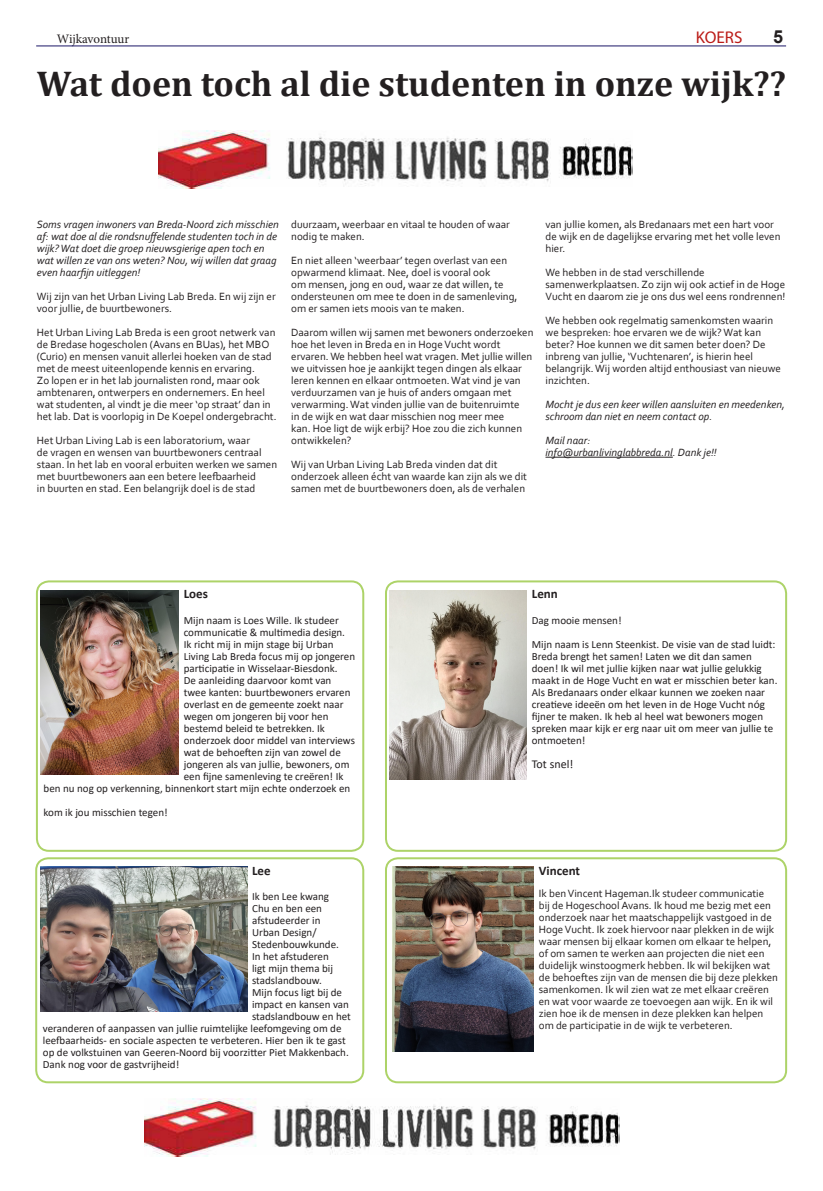
<style>
.page{position:relative;width:823px;height:1191px;background:#fff}
.page>*{position:absolute;margin:0;border:0;box-sizing:border-box;transform-origin:0 0}
.t1{font:700 36px "Cambria";color:#231f20}
.t2{font:700 18px "Arial";color:#231f20}
.t3{font:17px "Myriad Pro";color:#bb1c18}
.t4{font:700 13px "Calibri";color:#231f20}
.t5{font:13px "Minion Pro";letter-spacing:-.01em;color:#231f20}
.t6{font:12px "Calibri";color:#231f20}
.t7{font:11px/12px "Corbel";color:#231f20}
.t8{font:11px/12px "Calibri";color:#231f20}
.t9{font:italic 11px/12px "Corbel";color:#231f20}
.s1{font-family:"Myriad Pro"}
</style>
<div class="page">
<hr style="left:36px;top:46px;width:749px;height:1px;background:#1a1566">
<img style="left:41px;top:590px;width:138px;height:184px">
<img style="left:392px;top:866px;width:141px;height:185px">
<img style="left:41px;top:866px;width:206px;height:145px">
<hr style="left:545px;top:457px;width:127px;height:1px;background:#231f20">
<img style="left:158px;top:131px;width:474px;height:58px">
<img style="left:145px;top:1099px;width:474px;height:58px">
<div style="left:36px;top:580px;width:328px;height:272px;border:2px solid #add368;border-radius:12px"></div>
<div style="left:35px;top:857px;width:329px;height:226px;border:2px solid #add368;border-radius:12px"></div>
<div style="left:385px;top:857px;width:401px;height:226px;border:2px solid #add368;border-radius:12px"></div>
<img style="left:389px;top:590px;width:137px;height:189px">
<div style="left:385px;top:580px;width:401px;height:272px;border:2px solid #add368;border-radius:12px"></div>
<p class="t5" style="left:57px;top:30px;width:74px">Wijkavontuur</p>
<h3 class="t3" style="left:695px;top:27px;width:48px">KOERS</h3>
<h2 class="t2" style="left:772px;top:27px;width:12px">5</h2>
<h1 class="t1" style="left:37px;top:62px;width:750px">Wat doen toch al die studenten in onze wijk??</h1>
<p class="t9" style="left:37px;top:219px;width:243px">Soms vragen inwoners van Breda-Noord zich misschien af: wat doe al die rondsnuffelende studenten toch in de wijk? Wat doet die groep nieuwsgierige apen toch en wat willen ze van ons weten? Nou, wij willen dat graag even haarfijn uitleggen!</p>
<p class="t7" style="left:37px;top:291px;width:240px">Wij zijn van het Urban Living Lab Breda. En wij zijn er voor jullie, de buurtbewoners.</p>
<p class="t7" style="left:37px;top:327px;width:241px">Het Urban Living Lab Breda is een groot netwerk van de Bredase hogescholen (Avans en BUas), het MBO (Curio) en mensen vanuit allerlei hoeken van de stad met de meest uiteenlopende kennis en ervaring.<br>Zo lopen er in het lab journalisten rond, maar ook ambtenaren, ontwerpers en ondernemers. En heel wat studenten, al vindt je die meer ‘op straat’ dan in het lab. Dat is voorlopig in De Koepel ondergebracht.</p>
<p class="t7" style="left:37px;top:435px;width:242px">Het Urban Living Lab is een laboratorium, waar<br>de vragen en wensen van buurtbewoners centraal staan. In het lab en vooral erbuiten werken we samen met buurtbewoners aan een betere leefbaarheid<br>in buurten en stad. Een belangrijk doel is de stad</p>
<p class="t7" style="left:291px;top:219px;width:220px">duurzaam, weerbaar en vitaal te houden of waar nodig te maken.</p>
<p class="t7" style="left:291px;top:255px;width:228px">En niet alleen ‘weerbaar’ tegen overlast van een opwarmend klimaat. Nee, doel is vooral ook<br>om mensen, jong en oud, waar ze dat willen, te ondersteunen om mee te doen in de samenleving, om er samen iets moois van te maken.</p>
<p class="t7" style="left:291px;top:327px;width:244px">Daarom willen wij samen met bewoners onderzoeken hoe het leven in Breda en in Hoge Vucht wordt ervaren. We hebben heel wat vragen. Met jullie willen we uitvissen hoe je aankijkt tegen dingen als elkaar leren kennen en elkaar ontmoeten. Wat vind je van verduurzamen van je huis of anders omgaan met verwarming. Wat vinden jullie van de buitenruimte<br>in de wijk en wat daar misschien nog meer mee<br>kan. Hoe ligt de wijk erbij? Hoe zou die zich kunnen ontwikkelen?</p>
<p class="t7" style="left:291px;top:459px;width:237px">Wij van Urban Living Lab Breda vinden dat dit onderzoek alleen écht van waarde kan zijn als we dit samen met de buurtbewoners doen, als de verhalen</p>
<p class="t7" style="left:545px;top:219px;width:236px">van jullie komen, als Bredanaars met een hart voor de wijk en de dagelijkse ervaring met het volle leven hier.</p>
<p class="t7" style="left:545px;top:267px;width:241px">We hebben in de stad verschillende samenwerkplaatsen. Zo zijn wij ook actief in de Hoge<br>Vucht en daarom zie je ons dus wel eens rondrennen!</p>
<p class="t7" style="left:545px;top:315px;width:237px">We hebben ook regelmatig samenkomsten waarin we bespreken: hoe ervaren we de wijk? Wat kan beter? Hoe kunnen we dit samen beter doen? De inbreng van jullie, ‘Vuchtenaren’, is hierin heel belangrijk. Wij worden altijd enthousiast van nieuwe inzichten.</p>
<p class="t9" style="left:545px;top:399px;width:241px">Mocht je dus een keer willen aansluiten en meedenken, schroom dan niet en neem contact op.</p>
<p class="t9" style="left:545px;top:435px;width:173px">Mail naar: info@urbanlivinglabbreda.nl. Dank je!!</p>
<p class="t4" style="left:184px;top:588px;width:26px">Loes</p>
<p class="t8" style="left:184px;top:615px;width:156px">Mijn naam is Loes Wille. Ik studeer</p>
<p class="t8" style="left:184px;top:627px;width:163px">communicatie &amp; multimedia design.</p>
<p class="t8" style="left:184px;top:639px;width:151px">Ik richt mij in mijn stage bij Urban</p>
<p class="t8" style="left:184px;top:651px;width:173px">Living Lab Breda focus mij op jongeren</p>
<p class="t8" style="left:184px;top:663px;width:155px">participatie in Wisselaar-Biesdonk.</p>
<p class="t8" style="left:184px;top:675px;width:149px">De aanleiding daarvoor komt van</p>
<p class="t8" style="left:184px;top:687px;width:168px">twee kanten: buurtbewoners ervaren</p>
<p class="t8" style="left:184px;top:699px;width:161px">overlast en de gemeente zoekt naar</p>
<p class="t8" style="left:184px;top:711px;width:146px">wegen om jongeren bij voor hen</p>
<p class="t8" style="left:184px;top:723px;width:143px">bestemd beleid te betrekken. Ik</p>
<p class="t8" style="left:184px;top:735px;width:173px">onderzoek door middel van interviews</p>
<p class="t8" style="left:184px;top:747px;width:158px">wat de behoeften zijn van zowel de</p>
<p class="t8" style="left:184px;top:759px;width:167px">jongeren als van jullie, bewoners, om</p>
<p class="t8" style="left:184px;top:771px;width:161px">een fijne samenleving te creëren! Ik</p>
<p class="t8" style="left:44px;top:783px;width:308px">ben nu nog op verkenning, binnenkort start mijn echte onderzoek en</p>
<p class="t8" style="left:44px;top:807px;width:125px">kom ik jou misschien tegen!</p>
<p class="t4" style="left:252px;top:865px;width:20px">Lee</p>
<p class="t8" style="left:252px;top:891px;width:78px">Ik ben Lee kwang</p>
<p class="t8" style="left:252px;top:903px;width:71px">Chu en ben een</p>
<p class="t8" style="left:252px;top:915px;width:70px">afstudeerder in</p>
<p class="t8" style="left:252px;top:927px;width:66px">Urban Design/</p>
<p class="t8" style="left:252px;top:939px;width:88px">Stedenbouwkunde.</p>
<p class="t8" style="left:252px;top:951px;width:78px">In het afstuderen</p>
<p class="t8" style="left:252px;top:963px;width:82px">ligt mijn thema bij</p>
<p class="t8" style="left:252px;top:975px;width:71px">stadslandbouw.</p>
<p class="t8" style="left:252px;top:987px;width:91px">Mijn focus ligt bij de</p>
<p class="t8" style="left:252px;top:999px;width:98px">impact en kansen van</p>
<p class="t8" style="left:252px;top:1011px;width:100px">stadslandbouw en het</p>
<p class="t8" style="left:43px;top:1023px;width:300px">veranderen of aanpassen van jullie ruimtelijke leefomgeving om de</p>
<p class="t8" style="left:43px;top:1035px;width:304px">leefbaarheids- en sociale aspecten te verbeteren. Hier ben ik te gast</p>
<p class="t8" style="left:43px;top:1047px;width:307px">op de volkstuinen van Geeren-Noord bij voorzitter Piet Makkenbach.</p>
<p class="t8" style="left:43px;top:1059px;width:138px">Dank nog voor de gastvrijheid!</p>
<p class="t4" style="left:531px;top:588px;width:27px">Lenn</p>
<p class="t8" style="left:531px;top:609px;width:245px;line-height:24px">Dag mooie mensen!<br>Mijn naam is Lenn Steenkist. De visie van de stad luidt:</p>
<p class="t8" style="left:531px;top:651px;width:247px">Breda brengt het samen! Laten we dit dan samen doen! Ik wil met jullie kijken naar wat jullie gelukkig maakt in de Hoge Vucht en wat er misschien beter kan.<br>Als Bredanaars onder elkaar kunnen we zoeken naar creatieve ideeën om het leven in de Hoge Vucht n<span class="s1">ó</span>g fijner te maken. Ik heb al heel wat bewoners mogen spreken maar kijk er erg naar uit om meer van jullie te ontmoeten!</p>
<p class="t6" style="left:531px;top:759px;width:43px">Tot snel!</p>
<p class="t4" style="left:538px;top:865px;width:43px">Vincent</p>
<p class="t7" style="left:538px;top:888px;width:240px">Ik ben Vincent Hageman.Ik studeer communicatie bij de Hogeschool Avans. Ik houd me bezig met een onderzoek naar het maatschappelijk vastgoed in de Hoge Vucht. Ik zoek hiervoor naar plekken in de wijk waar mensen bij elkaar komen om elkaar te helpen, of om samen te werken aan projecten die niet een duidelijk winstoogmerk hebben. Ik wil bekijken wat de behoeftes zijn van de mensen die bij deze plekken samenkomen. Ik wil zien wat ze met elkaar creëren en wat voor waarde ze toevoegen aan wijk. En ik wil zien hoe ik de mensen in deze plekken kan helpen om de participatie in de wijk te verbeteren.</p>
</div>
